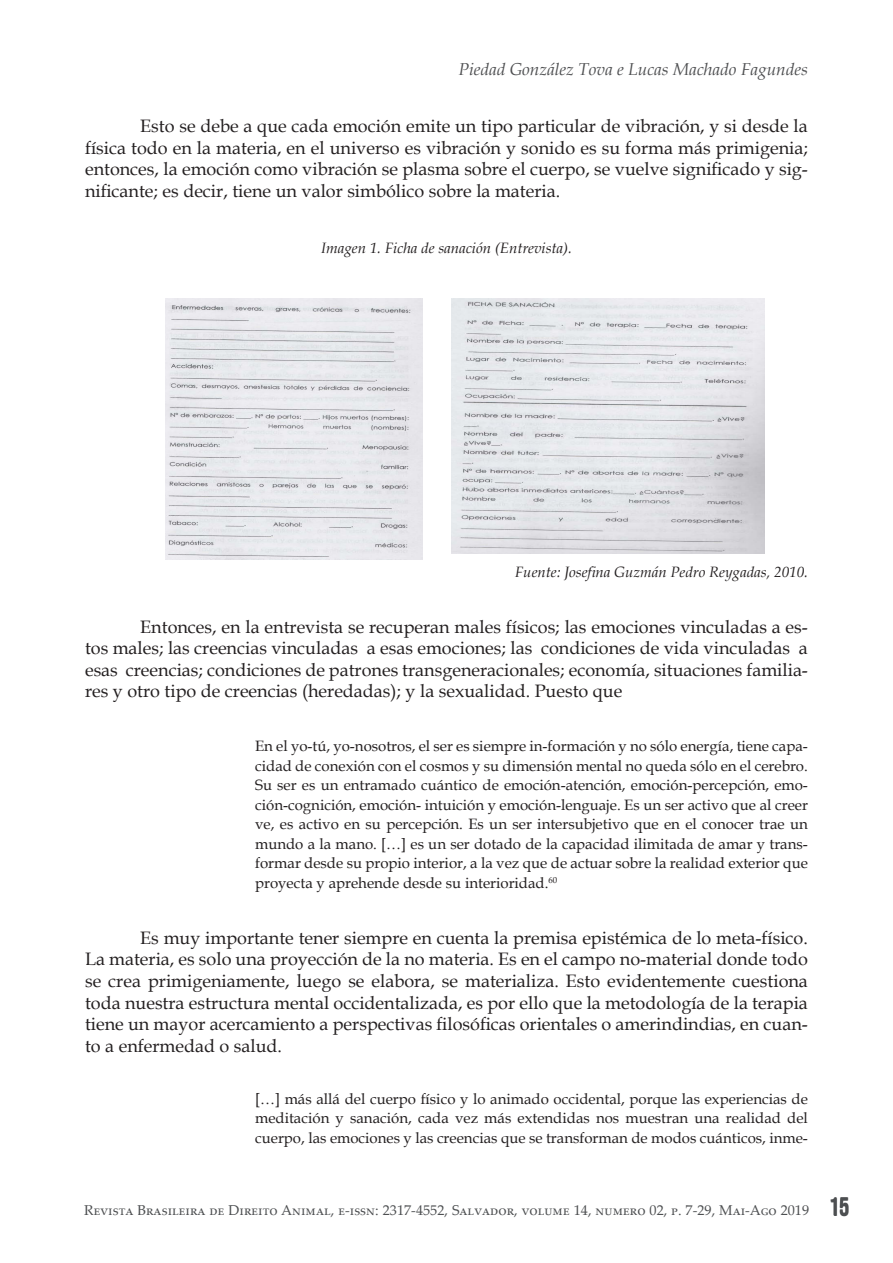
<style>
.page{position:relative;width:893px;height:1263px;background:#fff}
.page>*{position:absolute;margin:0;border:0;box-sizing:border-box;transform-origin:0 0}
.t1{font:18px/21.6px "Book Antiqua";color:#231f20;text-align:justify}
.t2{font:italic 17.25px "Book Antiqua";color:#4e4f51}
.t3{font:15px/19.5px "Book Antiqua";color:#231f20;text-align:justify}
.t4{font:italic 15px "Book Antiqua";color:#231f20}
.t5{font:14.25px "Palatino Linotype";color:#4d4f51}
.s1{font-family:"Bebas Neue";font-size:25.5px}
</style>
<div class="page">
<img style="left:166px;top:299px;width:257px;height:260px">
<img style="left:452px;top:299px;width:312px;height:255px">
<p class="t2" style="left:458px;top:58px;width:351px">Piedad González Tova e Lucas Machado Fagundes</p>
<p class="t1" style="left:85px;top:115px;width:724px;text-indent:55px">Esto se debe a que cada emoción emite un tipo particular de vibración, y si desde la física todo en la materia, en el universo es vibración y sonido es su forma más primigenia; entonces, la emoción como vibración se plasma sobre el cuerpo, se vuelve significado y sig&shy;nificante; es decir, tiene un valor simbólico sobre la materia.</p>
<p class="t4" style="left:321px;top:237px;width:252px">Imagen 1. Ficha de sanación (Entrevista).</p>
<p class="t4" style="left:515px;top:561px;width:294px">Fuente: Josefina Guzmán Pedro Reygadas, 2010.</p>
<p class="t1" style="left:85px;top:615px;width:724px;text-indent:55px">Entonces, en la entrevista se recuperan males físicos; las emociones vinculadas a es&shy;tos males; las creencias vinculadas a esas emociones; las condiciones de vida vinculadas a esas creencias; condiciones de patrones transgeneracionales; economía, situaciones familia&shy;res y otro tipo de creencias (heredadas); y la sexualidad. Puesto que</p>
<p class="t3" style="left:255px;top:736px;width:554px">En el yo-tú, yo-nosotros, el ser es siempre in-formación y no sólo energía, tiene capa&shy;cidad de conexión con el cosmos y su dimensión mental no queda sólo en el cerebro.<br>Su ser es un entramado cuántico de emoción-atención, emoción-percepción, emo&shy;ción-cognición, emoción- intuición y emoción-lenguaje. Es un ser activo que al creer ve, es activo en su percepción. Es un ser intersubjetivo que en el conocer trae un mundo a la mano. […] es un ser dotado de la capacidad ilimitada de amar y trans&shy;formar desde su propio interior, a la vez que de actuar sobre la realidad exterior que proyecta y aprehende desde su interioridad.<sup>60</sup></p>
<p class="t1" style="left:85px;top:926px;width:724px;text-indent:55px">Es muy importante tener siempre en cuenta la premisa epistémica de lo meta-físico.<br>La materia, es solo una proyección de la no materia. Es en el campo no-material donde todo se crea primigeniamente, luego se elabora, se materializa. Esto evidentemente cuestiona toda nuestra estructura mental occidentalizada, es por ello que la metodología de la terapia tiene un mayor acercamiento a perspectivas filosóficas orientales o amerindindias, en cuan&shy;to a enfermedad o salud.</p>
<p class="t3" style="left:255px;top:1088px;width:554px">[…] más allá del cuerpo físico y lo animado occidental, porque las experiencias de meditación y sanación, cada vez más extendidas nos muestran una realidad del cuerpo, las emociones y las creencias que se transforman de modos cuánticos, inme-</p>
<p class="t5" style="left:84px;top:1200px;width:767px">Revista Brasileira de Direito Animal, e-issn: 2317-4552, Salvador, volume 14, numero 02, p. 7-29, Mai-Ago 2019 <span class="s1">15</span></p>
</div>
